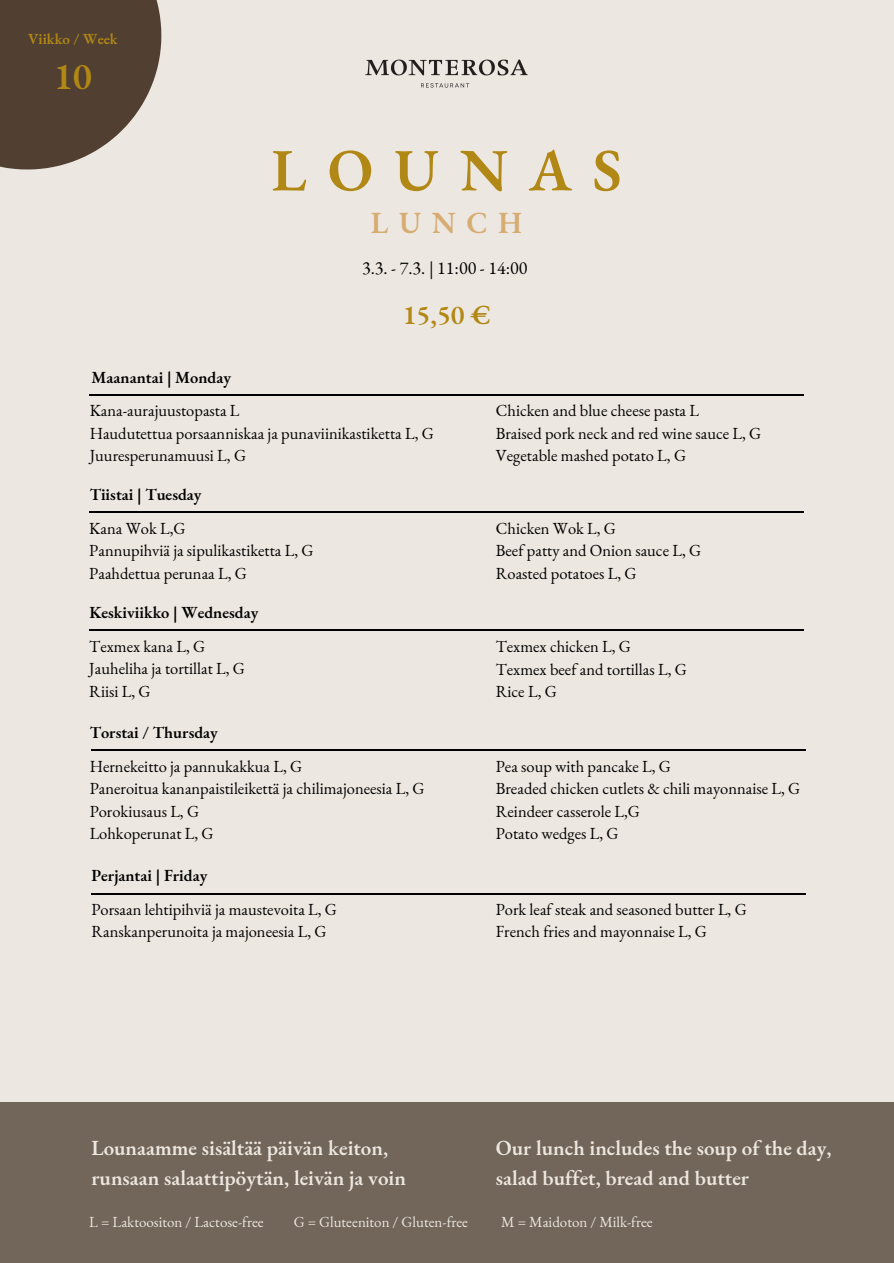
<style>
.page{position:relative;width:894px;height:1263px;background:#fff}
.page>*{position:absolute;margin:0;border:0;box-sizing:border-box;transform-origin:0 0}
.t1{font:600 60px "EB Garamond";letter-spacing:.35em;color:#b18815}
.t2{font:600 37.5px "EB Garamond";color:#b18815}
.t3{font:600 30px "EB Garamond";letter-spacing:.35em;color:#d6ac72}
.t4{font:600 27px "EB Garamond";color:#b18815}
.t5{font:600 21px/29.2px "EB Garamond";color:#ece7e0}
.t6{font:18px "EB Garamond";color:#000}
.t7{font:16.5px/22.5px "EB Garamond";color:#000}
.t8{font:600 16.5px "EB Garamond";color:#000}
.t9{font:15px "EB Garamond";color:#ece7e0}
.t10{font:600 15px "EB Garamond";color:#b18815}
</style>
<div class="page">
<div style="left:0;top:0;width:893px;height:1263px;background:#ece7e0"></div>
<img style="left:365px;top:59px;width:163px;height:29px">
<hr style="left:90px;top:394px;width:714px;height:2px;background:#000">
<hr style="left:89px;top:511px;width:715px;height:2px;background:#000">
<hr style="left:89px;top:630px;width:715px;height:1px;background:#000">
<hr style="left:91px;top:750px;width:715px;height:1px;background:#000">
<hr style="left:92px;top:893px;width:714px;height:1px;background:#000">
<div style="left:0;top:1102px;width:893px;height:161px;background:#726559"></div>
<svg style="left:0;top:0;width:161px;height:169px"></svg>
<h6 class="t10" style="left:28px;top:29px;width:91px">Viikko / Week</h6>
<h5 class="t2" style="left:54px;top:51px;width:40px">10</h5>
<h6 class="t8" style="left:92px;top:366px;width:141px">Maanantai | Monday</h6>
<p class="t1" style="left:271px;top:130px;width:352px">LOUNAS</p>
<h1 class="t3" style="left:371px;top:203px;width:153px">LUNCH</h1>
<p class="t6" style="left:362px;top:256px;width:167px">3.3. - 7.3. | 11:00 - 14:00</p>
<h5 class="t4" style="left:403px;top:297px;width:89px">15,50 €</h5>
<h3 class="t7" style="left:90px;top:399px;width:346px">Kana-aurajuustopasta L<br>Haudutettua porsaanniskaa ja punaviinikastiketta L, G<br>Juuresperunamuusi L, G</h3>
<h5 class="t8" style="left:90px;top:483px;width:113px">Tiistai | Tuesday</h5>
<p class="t7" style="left:89px;top:517px;width:226px">Kana Wok L,G<br>Pannupihviä ja sipulikastiketta L, G<br>Paahdettua perunaa L, G</p>
<p class="t8" style="left:89px;top:602px;width:171px">Keskiviikko | Wednesday</p>
<h5 class="t7" style="left:89px;top:635px;width:157px">Texmex kana L, G<br>Jauheliha ja tortillat L, G<br>Riisi L, G</h5>
<h6 class="t8" style="left:90px;top:722px;width:130px">Torstai / Thursday</h6>
<h2 class="t7" style="left:90px;top:755px;width:336px">Hernekeitto ja pannukakkua L, G<br>Paneroitua kananpaistileikettä ja chilimajoneesia L, G<br>Porokiusaus L, G<br>Lohkoperunat L, G</h2>
<h6 class="t8" style="left:92px;top:864px;width:117px">Perjantai | Friday</h6>
<h6 class="t7" style="left:91px;top:898px;width:247px">Porsaan lehtipihviä ja maustevoita L, G<br>Ranskanperunoita ja majoneesia L, G</h6>
<h6 class="t7" style="left:496px;top:399px;width:267px">Chicken and blue cheese pasta L<br>Braised pork neck and red wine sauce L, G<br>Vegetable mashed potato L, G</h6>
<h5 class="t7" style="left:496px;top:517px;width:207px">Chicken Wok L, G<br>Beef patty and Onion sauce L, G<br>Roasted potatoes L, G</h5>
<p class="t7" style="left:496px;top:635px;width:193px">Texmex chicken L, G<br>Texmex beef and tortillas L, G<br>Rice L, G</p>
<h6 class="t7" style="left:496px;top:755px;width:306px">Pea soup with pancake L, G<br>Breaded chicken cutlets &amp; chili mayonnaise L, G<br>Reindeer casserole L,G<br>Potato wedges L, G</h6>
<h6 class="t7" style="left:496px;top:898px;width:252px">Pork leaf steak and seasoned butter L, G<br>French fries and mayonnaise L, G</h6>
<p class="t5" style="left:91px;top:1133px;width:316px">Lounaamme sisältää päivän keiton, runsaan salaattipöytän, leivän ja voin</p>
<p class="t5" style="left:496px;top:1133px;width:337px">Our lunch includes the soup of the day, salad buffet, bread and butter</p>
<h6 class="t9" style="left:89px;top:1211px;width:176px">L = Laktoositon / Lactose-free</h6>
<h6 class="t9" style="left:294px;top:1211px;width:176px">G = Gluteeniton / Gluten-free</h6>
<h6 class="t9" style="left:501px;top:1211px;width:153px">M = Maidoton / Milk-free</h6>
</div>
